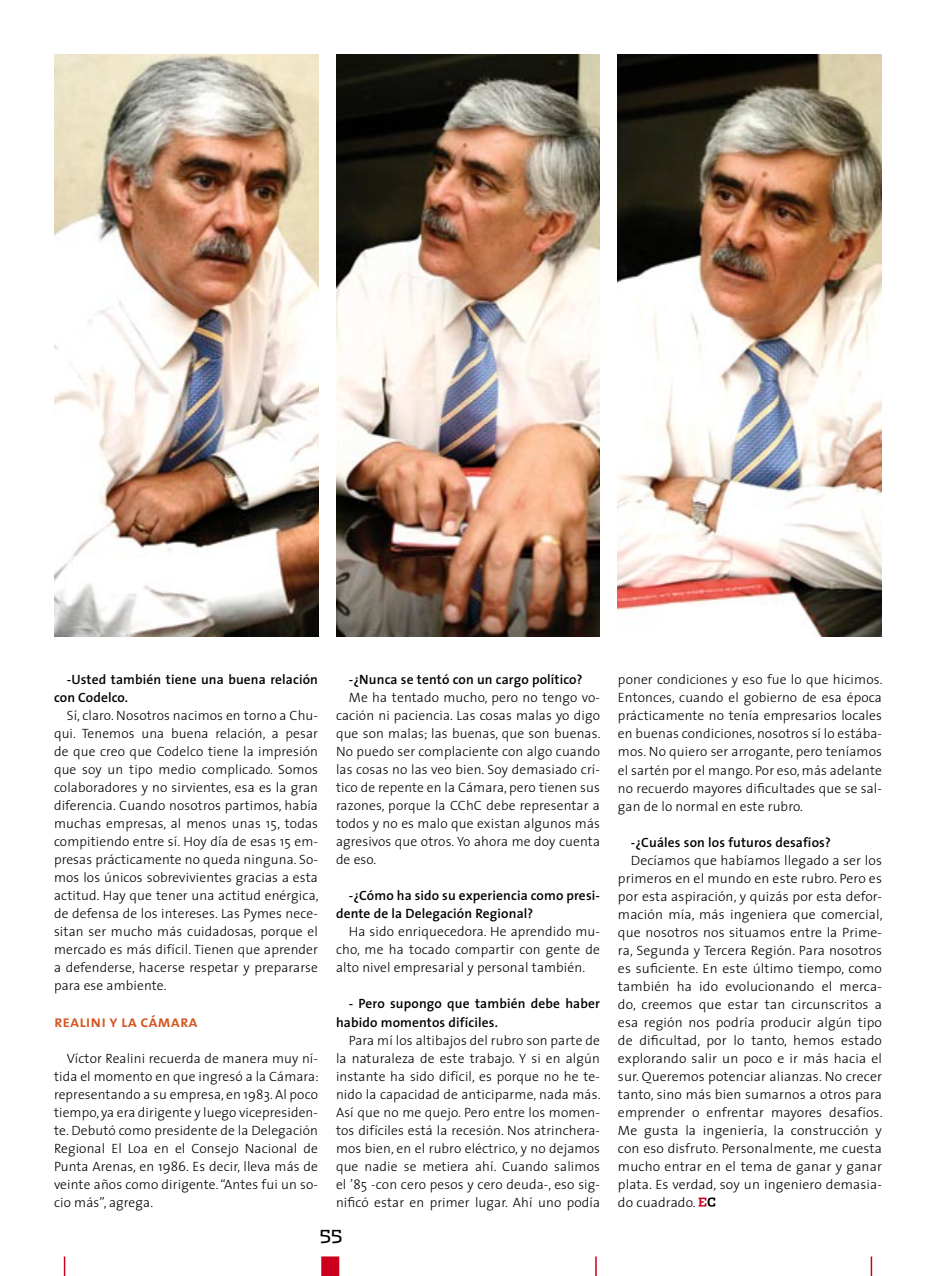
<style>
.page{position:relative;width:936px;height:1276px;background:#fff}
.page>*{position:absolute;margin:0;border:0;box-sizing:border-box;transform-origin:0 0}
.t1{font:18px "Dispatch";color:#000}
.Subtitulo_interiore{font:16.5px "The Sans Semi Bold Caps";color:#d5541f}
.texto_gremiales{font:300 13.5px/18px "The Sans";letter-spacing:.01em;color:#000;text-align:justify}
.texto_gremiales-2{font:600 13.5px/18px "The Sans";letter-spacing:.01em;color:#000}
</style>
<div class="page">
<svg style="left:698px;top:1197px;width:17px;height:9px"></svg>
<img style="left:54px;top:54px;width:264px;height:582px">
<img style="left:336px;top:54px;width:264px;height:582px">
<img style="left:618px;top:54px;width:263px;height:582px">
<svg style="left:64px;top:1256px;width:1px;height:20px"></svg>
<svg style="left:595px;top:1256px;width:1px;height:20px"></svg>
<hr style="left:870px;top:1256px;width:2px;height:20px;background:#cc001c">
<div style="left:321px;top:1256px;width:18px;height:20px;background:#cc001c"></div>
<p class="texto_gremiales-2" style="left:54px;top:670px;width:265px;text-indent:13px">-Usted también tiene una buena relación con Codelco.</p>
<p class="texto_gremiales" style="left:54px;top:706px;width:266px;text-indent:13px">Sí, claro. Nosotros nacimos en torno a Chu&shy;qui. Tenemos una buena relación, a pesar de que creo que Codelco tiene la impresión que soy un tipo medio complicado. Somos colaboradores y no sirvientes, esa es la gran diferencia. Cuando nosotros partimos, había muchas empresas, al menos unas 15, todas compitiendo entre sí. Hoy día de esas 15 em&shy;presas prácticamente no queda ninguna. So&shy;mos los únicos sobrevivientes gracias a esta actitud. Hay que tener una actitud enérgica, de defensa de los intereses. Las Pymes nece&shy;sitan ser mucho más cuidadosas, porque el mercado es más difícil. Tienen que aprender a defenderse, hacerse respetar y prepararse para ese ambiente.</p>
<p class="Subtitulo_interiore" style="left:54px;top:1007px;width:145px">realini y la cámara</p>
<p class="texto_gremiales" style="left:54px;top:1048px;width:266px;text-indent:13px">Víctor Realini recuerda de manera muy ní&shy;tida el momento en que ingresó a la Cámara: representando a su empresa, en 1983. Al poco tiempo, ya era dirigente y luego vicepresiden&shy;te. Debutó como presidente de la Delegación Regional El Loa en el Consejo Nacional de Punta Arenas, en 1986. Es decir, lleva más de veinte años como dirigente. “Antes fui un so&shy;cio más”, agrega.</p>
<p class="texto_gremiales-2" style="left:349px;top:670px;width:235px">-¿Nunca se tentó con un cargo político?</p>
<p class="texto_gremiales" style="left:336px;top:688px;width:266px;text-indent:13px">Me ha tentado mucho, pero no tengo vo&shy;cación ni paciencia. Las cosas malas yo digo que son malas; las buenas, que son buenas.<br>No puedo ser complaciente con algo cuando las cosas no las veo bien. Soy demasiado crí&shy;tico de repente en la Cámara, pero tienen sus razones, porque la CChC debe representar a todos y no es malo que existan algunos más agresivos que otros. Yo ahora me doy cuenta de eso.</p>
<p class="texto_gremiales-2" style="left:336px;top:886px;width:265px;text-indent:13px">-¿Cómo ha sido su experiencia como presi&shy;dente de la Delegación Regional?</p>
<p class="texto_gremiales" style="left:336px;top:922px;width:265px;text-indent:13px">Ha sido enriquecedora. He aprendido mu&shy;cho, me ha tocado compartir con gente de alto nivel empresarial y personal también.</p>
<p class="texto_gremiales-2" style="left:336px;top:994px;width:265px;text-indent:13px">- Pero supongo que también debe haber habido momentos difíciles.</p>
<p class="texto_gremiales" style="left:336px;top:1030px;width:266px;text-indent:13px">Para mí los altibajos del rubro son parte de la naturaleza de este trabajo. Y si en algún instante ha sido difícil, es porque no he te&shy;nido la capacidad de anticiparme, nada más.<br>Así que no me quejo. Pero entre los momen&shy;tos difíciles está la recesión. Nos atrinchera&shy;mos bien, en el rubro eléctrico, y no dejamos que nadie se metiera ahí. Cuando salimos el ’85 -con cero pesos y cero deuda-, eso sig&shy;nificó estar en primer lugar. Ahí uno podía</p>
<h1 class="t1" style="left:320px;top:1224px;width:24px">55</h1>
<p class="texto_gremiales" style="left:618px;top:670px;width:266px">poner condiciones y eso fue lo que hicimos.<br>Entonces, cuando el gobierno de esa época prácticamente no tenía empresarios locales en buenas condiciones, nosotros sí lo estába&shy;mos. No quiero ser arrogante, pero teníamos el sartén por el mango. Por eso, más adelante no recuerdo mayores dificultades que se sal&shy;gan de lo normal en este rubro.</p>
<p class="texto_gremiales-2" style="left:630px;top:832px;width:201px">-¿Cuáles son los futuros desafíos?</p>
<p class="texto_gremiales" style="left:618px;top:850px;width:266px;text-indent:13px">Decíamos que habíamos llegado a ser los primeros en el mundo en este rubro. Pero es por esta aspiración, y quizás por esta defor&shy;mación mía, más ingeniera que comercial, que nosotros nos situamos entre la Prime&shy;ra, Segunda y Tercera Región. Para nosotros es suficiente. En este último tiempo, como también ha ido evolucionando el merca&shy;do, creemos que estar tan circunscritos a esa región nos podría producir algún tipo de dificultad, por lo tanto, hemos estado explorando salir un poco e ir más hacia el sur. Queremos potenciar alianzas. No crecer tanto, sino más bien sumarnos a otros para emprender o enfrentar mayores desafíos.<br>Me gusta la ingeniería, la construcción y con eso disfruto. Personalmente, me cuesta mucho entrar en el tema de ganar y ganar plata. Es verdad, soy un ingeniero demasia&shy;do cuadrado.</p>
</div>
